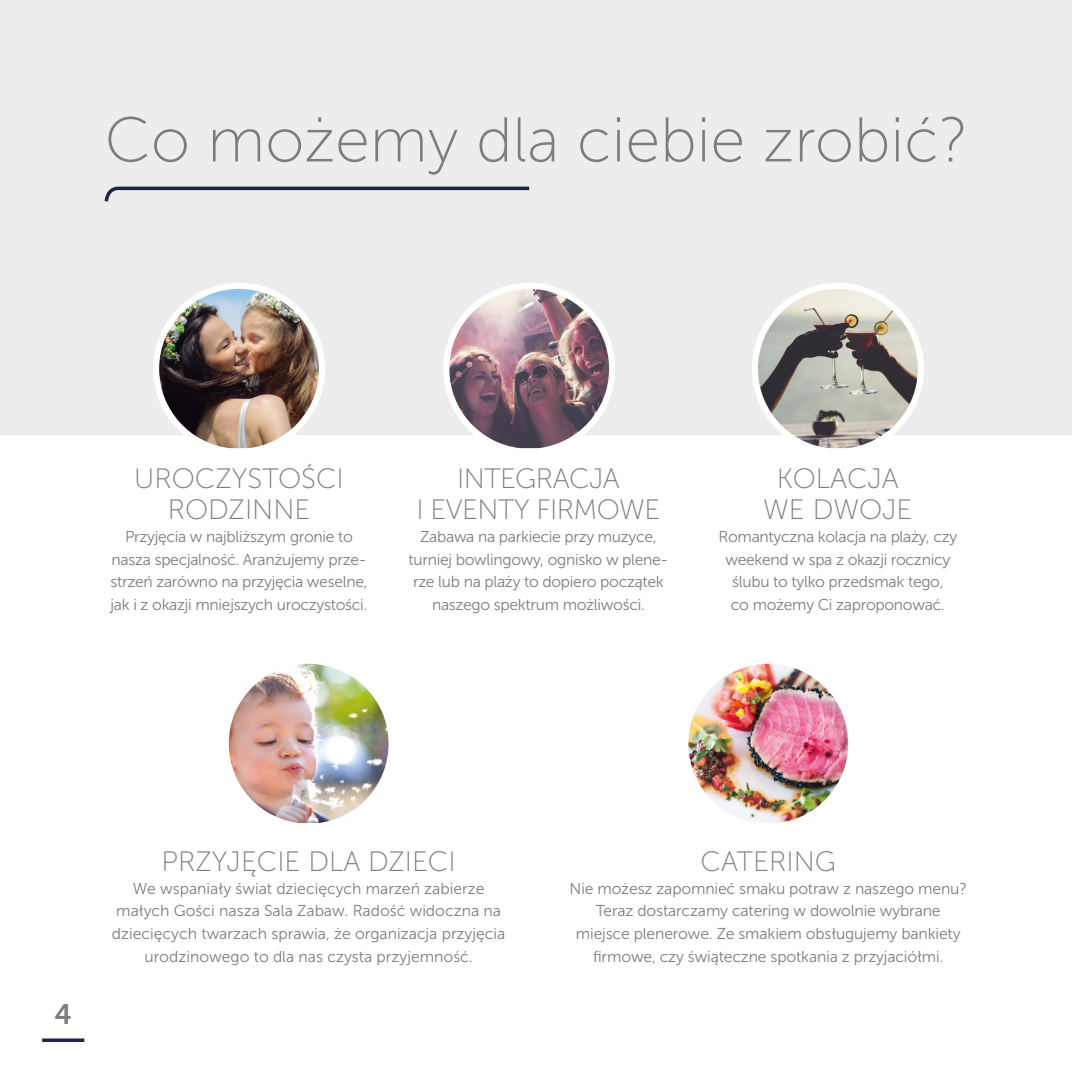
<style>
.page{position:relative;width:1072px;height:1072px;background:#fff}
.page>*{position:absolute;margin:0;border:0;box-sizing:border-box;transform-origin:0 0}
.t1{font:63px "Museo Sans 100";color:#7d7d7d}
.t2{font:28px "Museo Sans 100";color:#7d7d7d}
.t3{font:28px "Museo Sans 100";letter-spacing:-.02em;color:#7d7d7d}
.t4{font:28px "Museo Sans 700";color:#7d7d7d}
.t5{font:15.75px/22.8px "Museo Sans 300";letter-spacing:-.02em;color:#7d7d7d;text-align:center}
.t6{font:15.75px/22.8px "Museo Sans 300";color:#7d7d7d;text-align:center}
</style>
<div class="page">
<hr style="left:42px;top:1038px;width:42px;height:3px;background:#1e254b">
<div style="left:0;top:0;width:1071px;height:435px;background:#ededed"></div>
<svg style="left:103px;top:185px;width:429px;height:20px;background:#c8c9d0"></svg>
<img style="left:150px;top:280px;width:178px;height:169px">
<svg style="left:440px;top:280px;width:178px;height:169px;background:#b29fa6"></svg>
<svg style="left:748px;top:280px;width:179px;height:169px;background:#bcbab5"></svg>
<img style="left:228px;top:663px;width:161px;height:160px">
<img style="left:688px;top:663px;width:161px;height:160px">
<p class="t1" style="left:105px;top:106px;width:865px">Co możemy dla ciebie zrobić?</p>
<p class="t2" style="left:134px;top:463px;width:211px">UROCZYSTOŚCI</p>
<p class="t2" style="left:168px;top:494px;width:144px">RODZINNE</p>
<p class="t5" style="left:110px;top:525px;width:258px">Przyjęcia w najbliższym gronie to nasza specjalność. Aranżujemy prze&shy;strzeń zarówno na przyjęcia weselne, jak i z okazji mniejszych uroczystości.</p>
<p class="t3" style="left:457px;top:463px;width:164px">INTEGRACJA</p>
<p class="t3" style="left:416px;top:494px;width:245px">I EVENTY FIRMOWE</p>
<p class="t5" style="left:408px;top:525px;width:261px">Zabawa na parkiecie przy muzyce, turniej bowlingowy, ognisko w plene&shy;rze lub na plaży to dopiero początek naszego spektrum możliwości.</p>
<p class="t2" style="left:777px;top:463px;width:123px">KOLACJA</p>
<p class="t2" style="left:763px;top:494px;width:151px">WE DWOJE</p>
<p class="t5" style="left:718px;top:525px;width:240px">Romantyczna kolacja na plaży, czy weekend w spa z okazji rocznicy ślubu to tylko przedsmak tego,</p>
<p class="t5" style="left:731px;top:593px;width:215px">co możemy Ci zaproponować.</p>
<p class="t4" style="left:55px;top:999px;width:19px">4</p>
<p class="t2" style="left:162px;top:846px;width:296px">PRZYJĘCIE DLA DZIECI</p>
<p class="t6" style="left:112px;top:877px;width:395px">We wspaniały świat dziecięcych marzeń zabierze małych Gości nasza Sala Zabaw. Radość widoczna na dziecięcych twarzach sprawia, że organizacja przyjęcia urodzinowego to dla nas czysta przyjemność.</p>
<p class="t2" style="left:700px;top:846px;width:137px">CATERING</p>
<p class="t5" style="left:569px;top:877px;width:399px">Nie możesz zapomnieć smaku potraw z naszego menu?<br>Teraz dostarczamy catering w dowolnie wybrane miejsce plenerowe. Ze smakiem obsługujemy bankiety firmowe, czy świąteczne spotkania z przyjaciółmi.</p>
</div>
